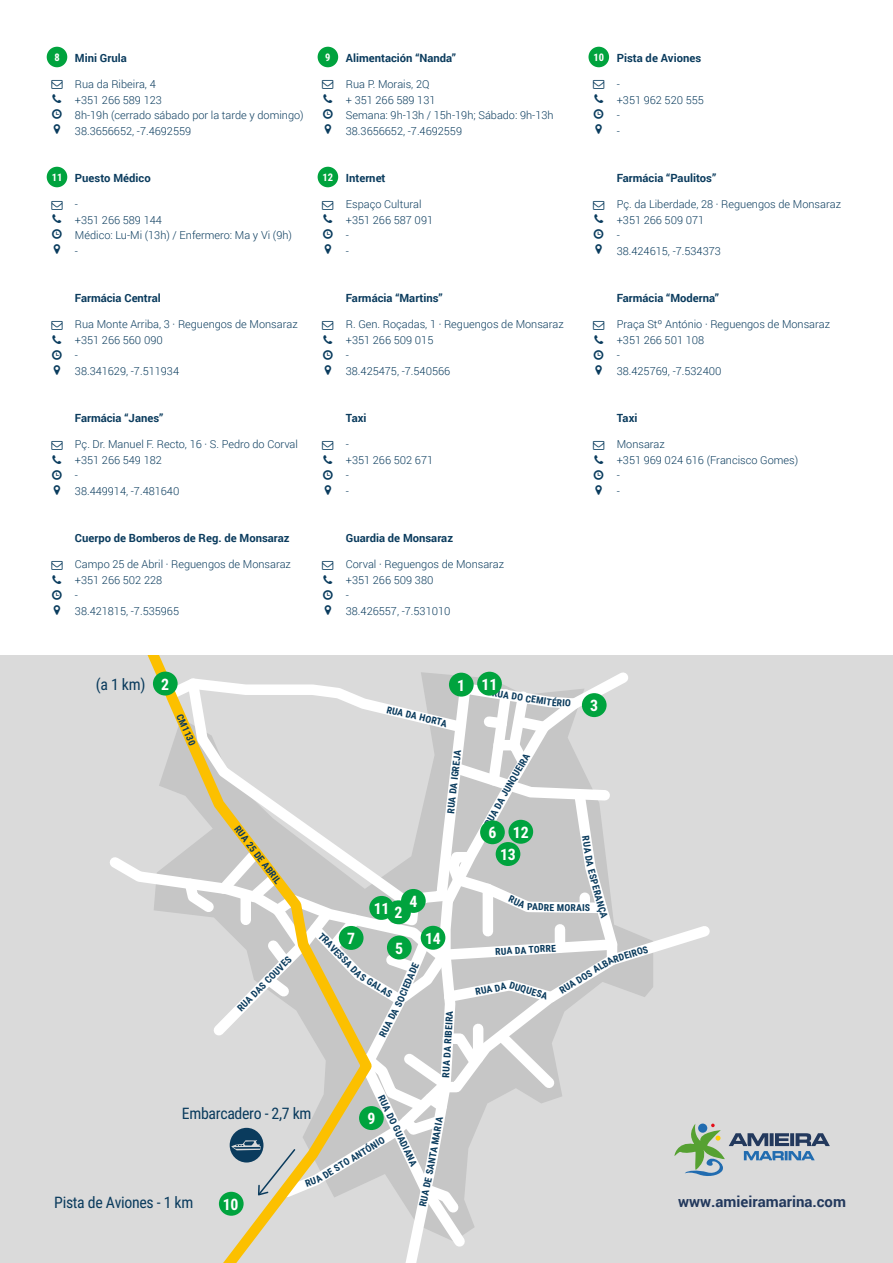
<style>
.page{position:relative;width:893px;height:1263px;background:#fff}
.page>*{position:absolute;margin:0;border:0;box-sizing:border-box;transform-origin:0 0}
.t1{font:15.9px "Roboto Condensed";letter-spacing:-.02em;color:#0a3b5d}
.t2{font:700 15.75px "Roboto Condensed";letter-spacing:-.015em;color:#fff}
.t3{font:700 15px "Roboto";color:#23395d}
.t4{font:700 11.25px "Roboto";color:#0a3b5d}
.t5{font:300 10.95px/15.5px "Roboto";color:#0a3b5d}
.t6{font:700 10.5px "Roboto Condensed";color:#fff}
.t7{font:700 9.75px "Roboto Condensed";color:#0a3b5d}
.t8{font:700 9.75px "Roboto Condensed";color:#0d3a5c}
</style>
<div class="page">
<div style="left:0;top:655px;width:893px;height:608px;background:#dadada"></div>
<svg style="left:623px;top:926px;width:87px;height:71px"></svg>
<div style="left:153px;top:672px;width:25px;height:23px;background:#00a33e;border-radius:50%"></div>
<div style="left:47px;top:47px;width:20px;height:20px;background:#00a33e;border-radius:50%"></div>
<svg style="left:674px;top:1123px;width:156px;height:53px"></svg>
<div style="left:588px;top:47px;width:21px;height:20px;background:#00a33e;border-radius:50%"></div>
<div style="left:318px;top:47px;width:20px;height:20px;background:#00a33e;border-radius:50%"></div>
<div style="left:47px;top:167px;width:20px;height:20px;background:#00a33e;border-radius:50%"></div>
<div style="left:318px;top:167px;width:20px;height:20px;background:#00a33e;border-radius:50%"></div>
<svg style="left:110px;top:673px;width:513px;height:583px"></svg>
<p class="t6" style="left:54px;top:50px;width:7px">8</p>
<p class="t4" style="left:75px;top:50px;width:53px">Mini Grula</p>
<p class="t5" style="left:75px;top:76px;width:230px">Rua da Ribeira, 4<br>+351 266 589 123<br>8h-19h (cerrado sábado por la tarde y domingo)<br>38.3656652, -7.4692559</p>
<p class="t6" style="left:52px;top:170px;width:12px">11</p>
<p class="t4" style="left:75px;top:170px;width:77px">Puesto Médico</p>
<p class="t5" style="left:75px;top:196px;width:219px">-<br>+351 266 589 144<br>Médico: Lu-Mi (13h) / Enfermero: Ma y Vi (9h) -</p>
<p class="t4" style="left:75px;top:290px;width:87px">Farmácia Central</p>
<p class="t5" style="left:75px;top:316px;width:224px">Rua Monte Arriba, 3 · Reguengos de Monsaraz +351 266 560 090<br>-<br>38.341629, -7.511934</p>
<p class="t4" style="left:75px;top:410px;width:90px">Farmácia “Janes”</p>
<p class="t5" style="left:75px;top:436px;width:225px">Pç. Dr. Manuel F. Recto, 16 · S. Pedro do Corval +351 266 549 182<br>-<br>38.449914, -7.481640</p>
<p class="t4" style="left:75px;top:530px;width:216px">Cuerpo de Bomberos de Reg. de Monsaraz</p>
<p class="t5" style="left:75px;top:556px;width:218px">Campo 25 de Abril · Reguengos de Monsaraz +351 266 502 228<br>-<br>38.421815, -7.535965</p>
<p class="t6" style="left:325px;top:50px;width:7px">9</p>
<p class="t4" style="left:617px;top:50px;width:86px">Pista de Aviones</p>
<p class="t5" style="left:346px;top:76px;width:209px">Rua P. Morais, 2Q<br>+ 351 266 589 131<br>Semana: 9h-13h / 15h-19h; Sábado: 9h-13h<br>38.3656652, -7.4692559</p>
<p class="t6" style="left:593px;top:50px;width:12px">10</p>
<p class="t4" style="left:346px;top:50px;width:112px">Alimentación “Nanda”</p>
<p class="t5" style="left:617px;top:76px;width:89px">-<br>+351 962 520 555 -<br>-</p>
<p class="t6" style="left:323px;top:170px;width:12px">12</p>
<p class="t4" style="left:617px;top:170px;width:101px">Farmácia “Paulitos”</p>
<p class="t5" style="left:346px;top:196px;width:89px">Espaço Cultural +351 266 587 091 -<br>-</p>
<p class="t4" style="left:346px;top:170px;width:41px">Internet</p>
<p class="t5" style="left:617px;top:196px;width:226px">Pç. da Liberdade, 28 · Reguengos de Monsaraz +351 266 509 071<br>-<br>38.424615, -7.534373</p>
<p class="t4" style="left:346px;top:290px;width:98px">Farmácia “Martins”</p>
<p class="t5" style="left:346px;top:316px;width:219px">R. Gen. Roçadas, 1 · Reguengos de Monsaraz +351 266 509 015<br>-<br>38.425475, -7.540566</p>
<p class="t4" style="left:346px;top:410px;width:22px">Taxi</p>
<p class="t5" style="left:346px;top:436px;width:89px">-<br>+351 266 502 671 -<br>-</p>
<p class="t4" style="left:346px;top:530px;width:109px">Guardia de Monsaraz</p>
<p class="t5" style="left:346px;top:556px;width:160px">Corval · Reguengos de Monsaraz +351 266 509 380<br>-<br>38.426557, -7.531010</p>
<p class="t4" style="left:617px;top:290px;width:104px">Farmácia “Moderna”</p>
<p class="t5" style="left:617px;top:316px;width:215px">Praça Stº António · Reguengos de Monsaraz +351 266 501 108<br>-<br>38.425769, -7.532400</p>
<p class="t4" style="left:617px;top:410px;width:22px">Taxi</p>
<p class="t5" style="left:617px;top:436px;width:183px">Monsaraz<br>+351 969 024 616 (Francisco Gomes) -<br>-</p>
<h1 class="t1" style="left:96px;top:673px;width:51px">(a 1 km)</h1>
<h2 class="t2" style="left:161px;top:673px;width:9px">2</h2>
<h2 class="t2" style="left:457px;top:674px;width:9px">1</h2>
<p class="t8" style="left:186px;top:712px;width:35px;rotate:66deg">CM1130</p>
<p class="t8" style="left:242px;top:823px;width:72px;rotate:53deg">RUA 25 DE ABRIL</p>
<p class="t7" style="left:234px;top:1004px;width:74px;rotate:-45deg">RUA DAS COUVES</p>
<p class="t7" style="left:388px;top:703px;width:63px;rotate:13deg">RUA DA HORTA</p>
<p class="t7" style="left:444px;top:812px;width:65px;rotate:-83deg">RUA DA IGREJA</p>
<h2 class="t2" style="left:374px;top:897px;width:17px">11</h2>
<h2 class="t2" style="left:394px;top:902px;width:9px">2</h2>
<h2 class="t2" style="left:409px;top:890px;width:9px">4</h2>
<p class="t7" style="left:325px;top:929px;width:60px;rotate:46deg">TRAVESSA DA</p>
<h2 class="t2" style="left:347px;top:927px;width:9px">7</h2>
<h2 class="t2" style="left:425px;top:927px;width:17px">14</h2>
<h2 class="t2" style="left:395px;top:937px;width:9px">5</h2>
<p class="t7" style="left:394px;top:999px;width:43px;rotate:-67deg">OCIEDADE</p>
<p class="t7" style="left:364px;top:970px;width:37px;rotate:31deg">S GALAS</p>
<p class="t7" style="left:376px;top:1033px;width:40px;rotate:-63deg">RUA DA S</p>
<p class="t7" style="left:439px;top:1077px;width:68px;rotate:-87deg">RUA DA RIBEIRA</p>
<h2 class="t2" style="left:482px;top:673px;width:17px">11</h2>
<p class="t7" style="left:493px;top:686px;width:62px;rotate:9deg">RUA DO CEMIT</p>
<p class="t7" style="left:552px;top:695px;width:21px;rotate:4deg">ÉRIO</p>
<h2 class="t2" style="left:590px;top:694px;width:9px">3</h2>
<p class="t7" style="left:503px;top:783px;width:39px;rotate:-60deg">NQUEIRA</p>
<p class="t7" style="left:481px;top:822px;width:46px;rotate:-61deg">RUA DA JU</p>
<h2 class="t2" style="left:488px;top:821px;width:42px">6 12</h2>
<p class="t7" style="left:593px;top:835px;width:33px;rotate:82deg">RUA DA</p>
<p class="t7" style="left:597px;top:867px;width:52px;rotate:74deg">ESPERANÇA</p>
<h2 class="t2" style="left:500px;top:843px;width:17px">13</h2>
<p class="t7" style="left:527px;top:900px;width:64px;rotate:1deg">PADRE MORAIS</p>
<p class="t7" style="left:495px;top:945px;width:62px;rotate:-4deg">RUA DA TORRE</p>
<p class="t7" style="left:612px;top:953px;width:37px;rotate:-17deg">RDEIROS</p>
<p class="t7" style="left:557px;top:985px;width:63px;rotate:-31deg">RUA DOS ALBA</p>
<p class="t7" style="left:474px;top:985px;width:33px;rotate:-11deg">RUA DA</p>
<p class="t7" style="left:511px;top:978px;width:41px;rotate:16deg">DUQUESA</p>
<p class="t7" style="left:387px;top:1092px;width:79px;rotate:64deg">RUA DO GUADIANA</p>
<h1 class="t1" style="left:182px;top:1102px;width:131px">Embarcadero - 2,7 km</h1>
<h2 class="t2" style="left:367px;top:1107px;width:9px">9</h2>
<p class="t7" style="left:425px;top:1162px;width:49px;rotate:-80deg">NTA MARIA</p>
<p class="t7" style="left:313px;top:1174px;width:81px;rotate:-31deg">A DE STO ANTÓNIO</p>
<p class="t7" style="left:416px;top:1205px;width:45px;rotate:-78deg">RUA DE SA</p>
<h1 class="t1" style="left:54px;top:1191px;width:140px">Pista de Aviones - 1 km</h1>
<h2 class="t2" style="left:223px;top:1193px;width:17px">10</h2>
<h3 class="t3" style="left:678px;top:1191px;width:169px">www.amieiramarina.com</h3>
</div>
